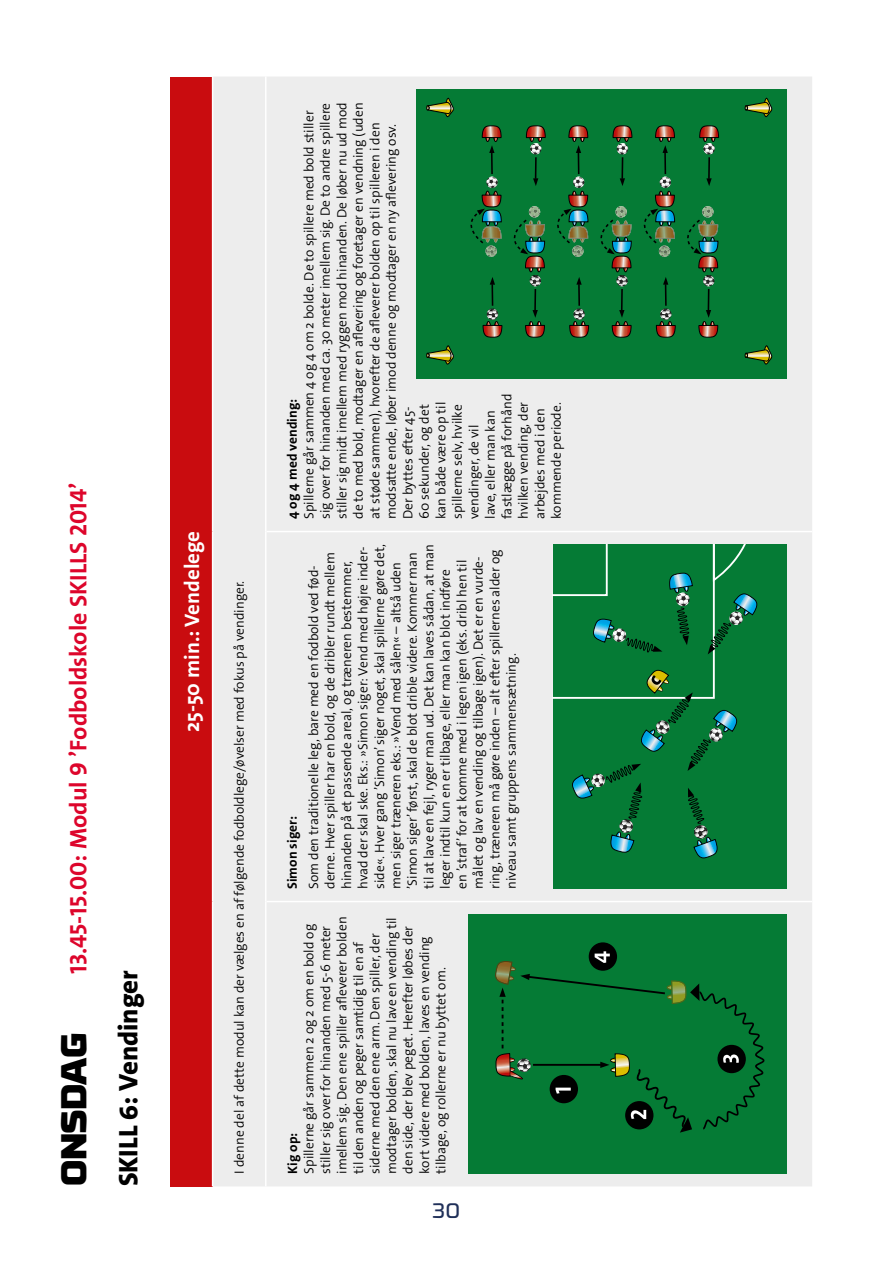
<style>
.page{position:relative;width:893px;height:1263px;background:#fff}
.page>*{position:absolute;margin:0;border:0;box-sizing:border-box;transform-origin:0 0}
.t1{font:900 36px "RB No 3.1";color:#000}
.t2{font:800 27px "The Sans OT8";color:#000}
.t3{font:700 24px "The Sans OT7";color:#dd052b}
.t4{font:700 21px "The Sans OT7";color:#fff}
.t5{font:21px "RB No 3.1";color:#203059}
.t6{font:300 13.5px/16.5px "The Sans OT4";color:#000}
.t7{font:700 13.5px "The Sans OT7";letter-spacing:.005em;color:#000}
</style>
<div class="page">
<div style="left:170px;top:77px;width:43px;height:1109px;background:#c90c0f"></div>
<div style="left:213px;top:77px;width:599px;height:1109px;background:#ededed"></div>
<hr style="left:212px;top:901px;width:1px;height:285px;background:#fff">
<hr style="left:212px;top:531px;width:1px;height:370px;background:#fff">
<hr style="left:212px;top:77px;width:1px;height:454px;background:#fff">
<hr style="left:266px;top:901px;width:546px;height:1px;background:#fff">
<hr style="left:266px;top:531px;width:546px;height:1px;background:#fff">
<hr style="left:265px;top:901px;width:1px;height:285px;background:#fff">
<hr style="left:265px;top:531px;width:1px;height:370px;background:#fff">
<hr style="left:265px;top:77px;width:1px;height:454px;background:#fff">
<div style="left:468px;top:914px;width:319px;height:260px;background:#057b35"></div>
<svg style="left:763px;top:914px;width:24px;height:1px"></svg>
<div style="left:589px;top:942px;width:28px;height:29px;background:#000;border-radius:50%"></div>
<svg style="left:495px;top:951px;width:269px;height:181px;background:#0a7333"></svg>
<div style="left:553px;top:544px;width:234px;height:345px;background:#057b35"></div>
<svg style="left:553px;top:544px;width:207px;height:316px;background:#0d7c3e"></svg>
<div style="left:417px;top:89px;width:370px;height:289px;background:#057b35"></div>
<svg style="left:426px;top:97px;width:28px;height:21px"></svg>
<svg style="left:745px;top:319px;width:27px;height:46px"></svg>
<svg style="left:745px;top:97px;width:27px;height:21px"></svg>
<svg style="left:426px;top:125px;width:293px;height:240px;background:#16773a"></svg>
<h3 class="t3" style="left:63px;top:974px;width:493px;rotate:-90deg">13.45-15.00: Modul 9 ’Fodboldskole SKILLS 2014’</h3>
<h1 class="t1" style="left:43px;top:1186px;width:155px;rotate:-90deg">ONSDAG</h1>
<h2 class="t2" style="left:111px;top:1186px;width:218px;rotate:-90deg">SKILL 6: Vendinger</h2>
<h3 class="t4" style="left:179px;top:732px;width:203px;rotate:-90deg">25-50 min.: Vendelege</h3>
<p class="t6" style="left:231px;top:1174px;width:595px;rotate:-90deg">I denne del af dette modul kan der vælges en af følgende fodboldlege/øvelser med fokus på vendinger.</p>
<p class="t6" style="left:301px;top:519px;width:418px;rotate:-90deg">Spillerne går sammen 4 og 4 om 2 bolde. De to spillere med bold stiller sig over for hinanden med ca. 30 meter imellem sig. De to andre spillere stiller sig midt imellem med ryggen mod hinanden. De løber nu ud mod de to med bold, modtager en aflevering og foretager en vendning (uden at støde sammen), hvorefter de afleverer bolden op til spilleren i den modsatte ende, løber imod denne og modtager en ny aflevering osv.<br>Der byttes efter 45-<br>60 sekunder, og det<br>kan både være op til<br>spillerne selv, hvilke<br>vendinger, de vil<br>lave, eller man kan<br>fastlægge på forhånd<br>hvilken vending, der<br>arbejdes med i den<br>kommende periode.</p>
<p class="t7" style="left:284px;top:519px;width:121px;rotate:-90deg">4 og 4 med vending:</p>
<p class="t6" style="left:305px;top:889px;width:346px;rotate:-90deg">Som den traditionelle leg, bare med en fodbold ved fød&shy;derne. Hver spiller har en bold, og de dribler rundt mellem hinanden på et passende areal, og træneren bestemmer, hvad der skal ske. Eks.: »Simon siger: Vend med højre inder&shy;side«. Hver gang ’Simon’ siger noget, skal spillerne gøre det, men siger træneren eks.: »Vend med sålen« – altså uden ’Simon siger’ først, skal de blot drible videre. Kommer man til at lave en fejl, ryger man ud. Det kan laves sådan, at man leger indtil kun en er tilbage, eller man kan blot indføre<br>en ’straf’ for at komme med i legen igen (eks. dribl hen til målet og lav en vending og tilbage igen). Det er en vurde&shy;ring, træneren må gøre inden – alt efter spillernes alder og niveau samt gruppens sammensætning.</p>
<p class="t7" style="left:284px;top:889px;width:74px;rotate:-90deg">Simon siger:</p>
<p class="t6" style="left:301px;top:1174px;width:259px;rotate:-90deg">Spillerne går sammen 2 og 2 om en bold og stiller sig over for hinanden med 5-6 meter imellem sig. Den ene spiller afleverer bolden til den anden og peger samtidig til en af siderne med den ene arm. Den spiller, der modtager bolden, skal nu lave en vending til den side, der blev peget. Herefter løbes der kort videre med bolden, laves en vending tilbage, og rollerne er nu byttet om.</p>
<p class="t7" style="left:284px;top:1174px;width:43px;rotate:-90deg">Kig op:</p>
<h3 class="t5" style="left:433px;top:1195px;width:29px">30</h3>
</div>
